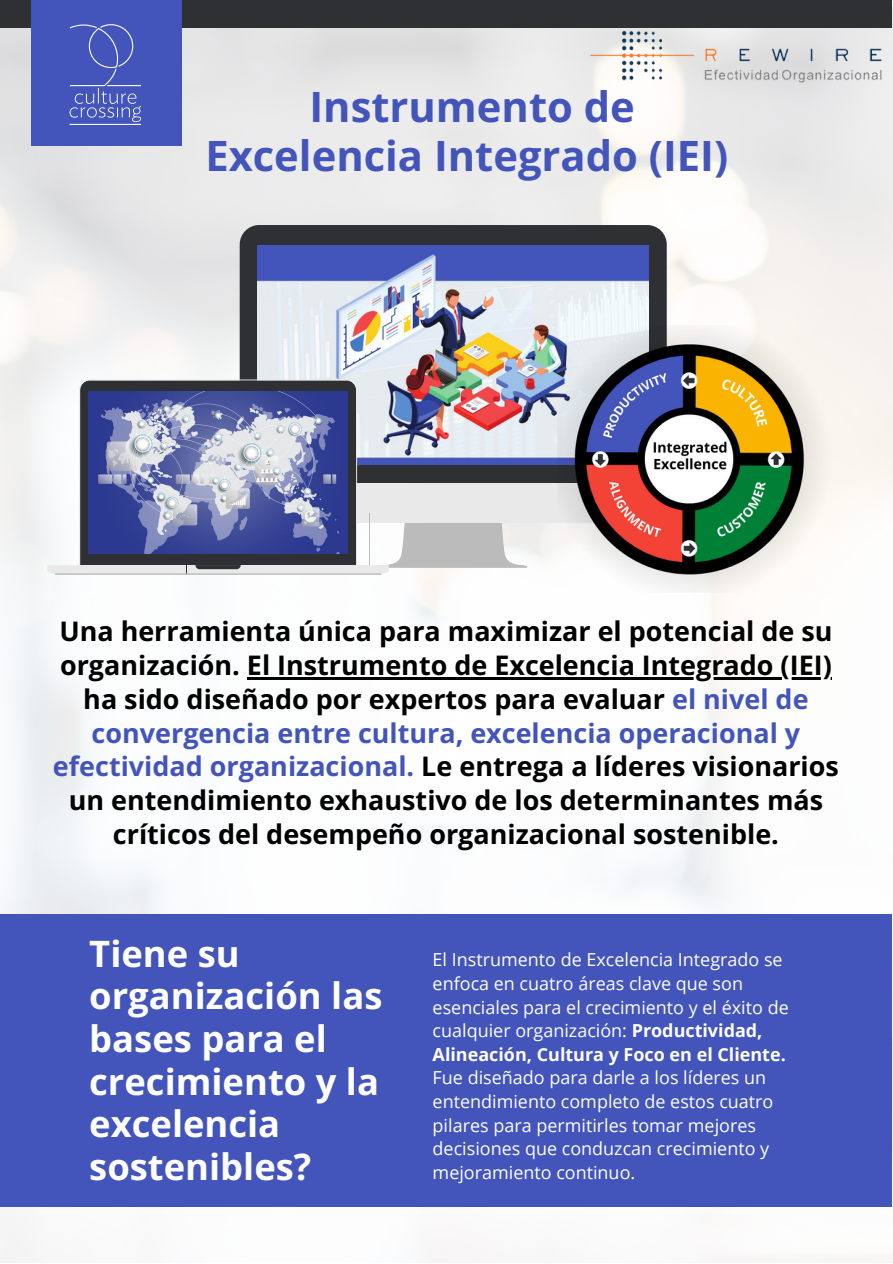
<style>
.page{position:relative;width:893px;height:1264px;background:#fff}
.page>*{position:absolute;margin:0;border:0;box-sizing:border-box;transform-origin:0 0}
.t1{font:700 41.7px/48.3px "Open Sans";color:#4355bb;text-align:center}
.t2{font:700 36.3px/42.8px "Open Sans";color:#fff}
.t3{font:700 27px/33.8px "Open Sans";color:#000;text-align:center}
.t4{font:18px/23.5px "Open Sans";color:#fff}
.s1{color:#4355bb}
.s2{font-weight:700}
</style>
<div class="page">
<img style="left:1px;top:28px;width:891px;height:1234px">
<div style="left:0;top:914px;width:891px;height:292px;background:#4355bb"></div>
<div style="left:0;top:0;width:892px;height:28px;background:#2e3033"></div>
<div style="left:31px;top:0;width:151px;height:146px;background:#4355bb"></div>
<svg style="left:70px;top:24px;width:71px;height:101px"></svg>
<div style="left:240px;top:225px;width:426px;height:266px;background:#2e3033"></div>
<div style="left:389px;top:483px;width:168px;height:47px;background:#e9e9e9"></div>
<svg style="left:389px;top:514px;width:147px;height:53px;background:#d0d0d0"></svg>
<img style="left:258px;top:245px;width:390px;height:219px">
<svg style="left:47px;top:379px;width:342px;height:186px"></svg>
<div style="left:187px;top:557px;width:61px;height:18px;background:#2e3033"></div>
<svg style="left:47px;top:565px;width:342px;height:10px;background:#d8d8d9"></svg>
<img style="left:88px;top:391px;width:259px;height:162px">
<img style="left:557px;top:326px;width:286px;height:266px">
<img style="left:578px;top:28px;width:314px;height:61px">
<hr style="left:247px;top:677px;width:584px;height:2px;background:#000">
<h1 class="t1" style="left:205px;top:82px;width:524px">Instrumento de<br>Excelencia Integrado (IEI)</h1>
<p class="t3" style="left:53px;top:614px;width:787px">Una herramienta única para maximizar el potencial de su organización. El Instrumento de Excelencia Integrado (IEI) ha sido diseñado por expertos para evaluar <span class="s1">el nivel de convergencia entre cultura, excelencia operacional y efectividad organizacional.</span> Le entrega a líderes visionarios un entendimiento exhaustivo de los determinantes más críticos del desempeño organizacional sostenible.</p>
<h2 class="t2" style="left:89px;top:931px;width:294px">Tiene su organización las bases para el crecimiento y la excelencia sostenibles?</h2>
<p class="t4" style="left:432px;top:947px;width:357px">El Instrumento de Excelencia Integrado se enfoca en cuatro áreas clave que son esenciales para el crecimiento y el éxito de cualquier organización: <span class="s2">Productividad, Alineación, Cultura y Foco en el Cliente.</span></p>
<p class="t4" style="left:432px;top:1065px;width:342px">Fue diseñado para darle a los líderes un entendimiento completo de estos cuatro pilares para permitirles tomar mejores decisiones que conduzcan crecimiento y mejoramiento continuo.</p>
</div>
